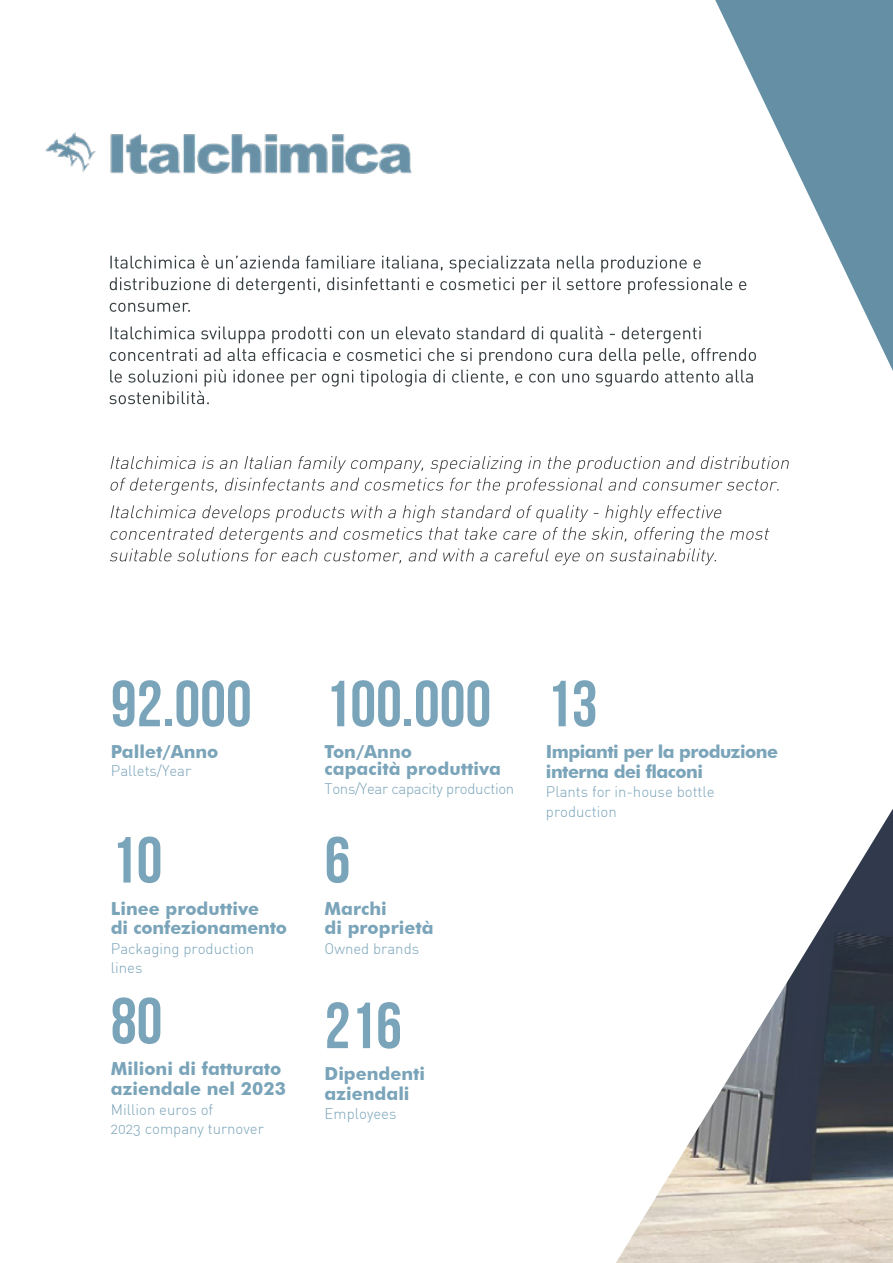
<style>
.page{position:relative;width:893px;height:1263px;background:#fff}
.page>*{position:absolute;margin:0;border:0;box-sizing:border-box;transform-origin:0 0}
.t1{font:700 65.1px "Bebas Neue";color:#7aa4b9}
.t2{font:700 18px/19.5px "Futura BT";color:#7aa4b9}
.t3{font:700 18px/19.5px "Futura BT";letter-spacing:-.03em;color:#7aa4b9}
.t4{font:300 15px/19.5px "DIN Alternate";color:#7aa4b9}
.t5{font:300 15px "DIN Alternate";letter-spacing:-.02em;color:#7aa4b9}
</style>
<div class="page">
<img style="left:616px;top:809px;width:277px;height:454px">
<svg style="left:715px;top:0;width:178px;height:371px;fill:#648fa4"></svg>
<img style="left:45px;top:132px;width:367px;height:42px">
<svg style="left:110px;top:505px;width:659px;height:60px"></svg>
<svg style="left:111px;top:456px;width:678px;height:39px"></svg>
<svg style="left:109px;top:326px;width:647px;height:78px"></svg>
<svg style="left:110px;top:303px;width:80px;height:9px"></svg>
<svg style="left:110px;top:255px;width:636px;height:39px"></svg>
<h1 class="t1" style="left:111px;top:668px;width:488px">92.000 100.000 13</h1>
<p class="t2" style="left:111px;top:742px;width:109px">Pallet/Anno</p>
<p class="t4" style="left:111px;top:761px;width:82px">Pallets/Year</p>
<p class="t2" style="left:325px;top:743px;width:178px;line-height:16.5px">Ton/Anno<br>capacità produttiva</p>
<p class="t5" style="left:325px;top:780px;width:191px">Tons/Year capacity production</p>
<h1 class="t1" style="left:111px;top:824px;width:53px">10</h1>
<h1 class="t1" style="left:325px;top:824px;width:27px">6</h1>
<p class="t2" style="left:111px;top:898px;width:178px">Linee produttive<br>di confezionamento</p>
<p class="t4" style="left:111px;top:938px;width:145px">Packaging production lines</p>
<p class="t2" style="left:325px;top:898px;width:111px">Marchi<br>di proprietà</p>
<p class="t4" style="left:325px;top:938px;width:96px">Owned brands</p>
<h1 class="t1" style="left:111px;top:985px;width:53px">80</h1>
<h1 class="t1" style="left:325px;top:990px;width:79px">216</h1>
<p class="t2" style="left:111px;top:1059px;width:177px">Milioni di fatturato aziendale nel 2023</p>
<p class="t4" style="left:111px;top:1099px;width:155px">Million euros of<br>2023 company turnover</p>
<p class="t2" style="left:325px;top:1064px;width:102px">Dipendenti aziendali</p>
<p class="t4" style="left:325px;top:1104px;width:73px">Employees</p>
<p class="t3" style="left:546px;top:742px;width:234px">Impianti per la produzione interna dei flaconi</p>
<p class="t4" style="left:546px;top:782px;width:170px">Plants for in-house bottle production</p>
</div>
